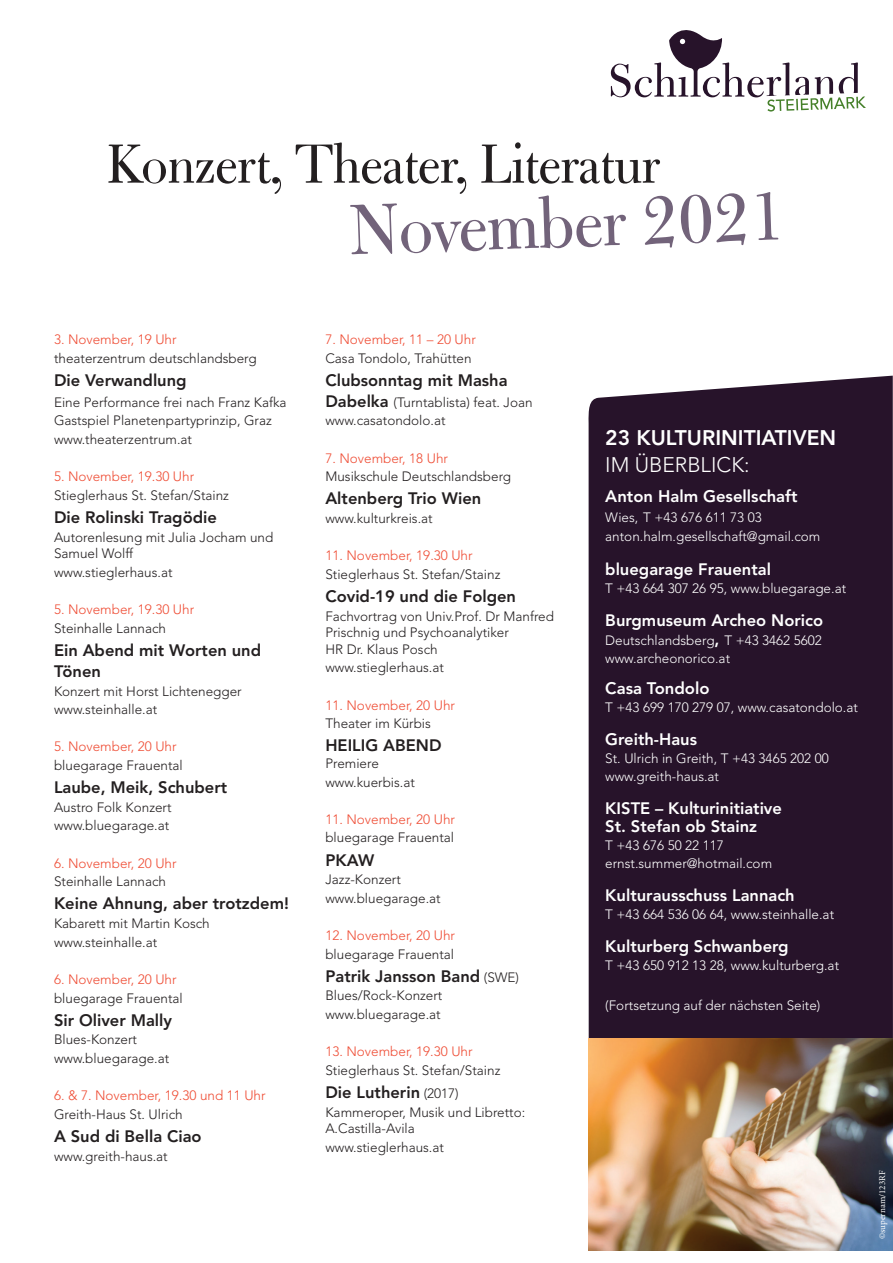
<style>
.page{position:relative;width:893px;height:1263px;background:#fff}
.page>*{position:absolute;margin:0;border:0;box-sizing:border-box;transform-origin:0 0}
.t1{font:79.05px "Bulmer MT Regular Display";color:#72637a}
.t2{font:61.2px "Bulmer MT Regular Display";color:#231f20}
.t3{font:800 21px "Avenir LT Std";color:#fff}
.t4{font:300 21px "Avenir LT Std";color:#fff}
.t5{font:800 16.65px "Avenir LT Std";color:#fff}
.t6{font:800 16.5px/21px "Avenir LT Std";color:#231f20}
.t7{font:800 16.5px/18px "Avenir LT Std";color:#fff}
.t8{font:300 13.5px/18.6px "Avenir LT Std";color:#231f20}
.t9{font:300 13.5px/18px "Avenir LT Std";color:#fff}
.t10{font:300 13.5px "Avenir LT Std";color:#ef4d35}
.t11{font:9px "Minion Pro";color:#fff}
.s1{font-weight:800;font-size:16.5px}
.s2{font-weight:300;font-size:13.5px}
.s3{font-weight:800;font-size:16.65px}
</style>
<div class="page">
<div style="left:588px;top:376px;width:305px;height:874px;background:#27132a"></div>
<svg style="left:611px;top:30px;width:255px;height:82px"></svg>
<img style="left:589px;top:1038px;width:304px;height:212px">
<h2 class="t2" style="left:107px;top:127px;width:555px">Konzert, Theater, Literatur</h2>
<h1 class="t1" style="left:349px;top:182px;width:437px;rotate:-2deg">November 2021</h1>
<p class="t10" style="left:54px;top:331px;width:124px">3. November, 19 Uhr</p>
<p class="t8" style="left:54px;top:349px;width:204px">theaterzentrum deutschlandsberg</p>
<p class="t6" style="left:54px;top:370px;width:134px">Die Verwandlung</p>
<p class="t8" style="left:54px;top:393px;width:234px">Eine Performance frei nach Franz Kafka<br>Gastspiel Planetenpartyprinzip, Graz www.theaterzentrum.at</p>
<p class="t10" style="left:54px;top:469px;width:142px">5. November, 19.30 Uhr</p>
<p class="t8" style="left:54px;top:486px;width:177px">Stieglerhaus St. Stefan/Stainz</p>
<p class="t6" style="left:54px;top:507px;width:164px">Die Rolinski Tragödie</p>
<p class="t8" style="left:54px;top:529px;width:221px;line-height:16.5px">Autorenlesung mit Julia Jocham und<br>Samuel Wolff</p>
<p class="t8" style="left:54px;top:563px;width:120px">www.stieglerhaus.at</p>
<p class="t10" style="left:54px;top:601px;width:142px">5. November, 19.30 Uhr</p>
<p class="t8" style="left:54px;top:619px;width:114px">Steinhalle Lannach</p>
<p class="t6" style="left:54px;top:640px;width:209px">Ein Abend mit Worten und<br>Tönen</p>
<p class="t8" style="left:54px;top:682px;width:189px">Konzert mit Horst Lichtenegger www.steinhalle.at</p>
<p class="t10" style="left:54px;top:739px;width:124px">5. November, 20 Uhr</p>
<p class="t8" style="left:54px;top:756px;width:130px">bluegarage Frauental</p>
<p class="t6" style="left:54px;top:777px;width:175px">Laube, Meik, Schubert</p>
<p class="t8" style="left:54px;top:798px;width:119px">Austro Folk Konzert www.bluegarage.at</p>
<p class="t10" style="left:54px;top:855px;width:124px">6. November, 20 Uhr</p>
<p class="t8" style="left:54px;top:872px;width:114px">Steinhalle Lannach</p>
<p class="t6" style="left:54px;top:893px;width:236px">Keine Ahnung, aber trotzdem!</p>
<p class="t8" style="left:54px;top:914px;width:157px">Kabarett mit Martin Kosch www.steinhalle.at</p>
<p class="t10" style="left:54px;top:971px;width:124px">6. November, 20 Uhr</p>
<p class="t8" style="left:54px;top:989px;width:130px">bluegarage Frauental</p>
<p class="t6" style="left:54px;top:1009px;width:120px">Sir Oliver Mally</p>
<p class="t8" style="left:54px;top:1030px;width:117px">Blues-Konzert www.bluegarage.at</p>
<p class="t10" style="left:54px;top:1087px;width:213px">6. &amp; 7. November, 19.30 und 11 Uhr</p>
<p class="t8" style="left:54px;top:1105px;width:130px">Greith-Haus St. Ulrich</p>
<p class="t6" style="left:54px;top:1126px;width:149px">A Sud di Bella Ciao</p>
<p class="t8" style="left:54px;top:1147px;width:115px">www.greith-haus.at</p>
<p class="t10" style="left:325px;top:331px;width:152px">7. November, 11 – 20 Uhr</p>
<p class="t8" style="left:325px;top:349px;width:148px">Casa Tondolo, Trahütten</p>
<p class="t6" style="left:325px;top:370px;width:184px">Clubsonntag mit Masha</p>
<p class="t8" style="left:325px;top:393px;width:209px"><span class="s1">Dabelka</span> (Turntablista) feat. Joan www.casatondolo.at</p>
<p class="t10" style="left:325px;top:450px;width:124px">7. November, 18 Uhr</p>
<p class="t8" style="left:325px;top:467px;width:187px">Musikschule Deutschlandsberg</p>
<p class="t6" style="left:325px;top:488px;width:157px">Altenberg Trio Wien</p>
<p class="t8" style="left:325px;top:509px;width:109px">www.kulturkreis.at</p>
<p class="t10" style="left:325px;top:548px;width:149px">11. November, 19.30 Uhr</p>
<p class="t8" style="left:325px;top:565px;width:177px">Stieglerhaus St. Stefan/Stainz</p>
<p class="t6" style="left:325px;top:586px;width:192px">Covid-19 und die Folgen</p>
<p class="t8" style="left:325px;top:608px;width:230px;line-height:16.5px">Fachvortrag von Univ.Prof. Dr Manfred<br>Prischnig und Psychoanalytiker<br>HR Dr. Klaus Posch</p>
<p class="t8" style="left:325px;top:658px;width:120px">www.stieglerhaus.at</p>
<p class="t10" style="left:325px;top:697px;width:131px">11. November, 20 Uhr</p>
<p class="t8" style="left:325px;top:714px;width:107px">Theater im Kürbis</p>
<p class="t6" style="left:325px;top:735px;width:118px">HEILIG ABEND</p>
<p class="t8" style="left:325px;top:754px;width:91px">Premiere www.kuerbis.at</p>
<p class="t10" style="left:325px;top:811px;width:131px">11. November, 20 Uhr</p>
<p class="t8" style="left:325px;top:828px;width:130px">bluegarage Frauental</p>
<p class="t6" style="left:325px;top:849px;width:51px">PKAW</p>
<p class="t8" style="left:325px;top:870px;width:117px">Jazz-Konzert www.bluegarage.at</p>
<p class="t10" style="left:325px;top:927px;width:131px">12. November, 20 Uhr</p>
<p class="t8" style="left:325px;top:945px;width:130px">bluegarage Frauental</p>
<p class="t6" style="left:325px;top:965px;width:195px">Patrik Jansson Band <span class="s2">(SWE)</span></p>
<p class="t8" style="left:325px;top:986px;width:119px">Blues/Rock-Konzert www.bluegarage.at</p>
<p class="t10" style="left:325px;top:1044px;width:149px">13. November, 19.30 Uhr</p>
<p class="t8" style="left:325px;top:1061px;width:177px">Stieglerhaus St. Stefan/Stainz</p>
<p class="t6" style="left:325px;top:1082px;width:135px">Die Lutherin <span class="s2">(2017)</span></p>
<p class="t8" style="left:325px;top:1104px;width:201px;line-height:16.5px">Kammeroper, Musik und Libretto:<br>A.Castilla-Avila</p>
<p class="t8" style="left:325px;top:1138px;width:120px">www.stieglerhaus.at</p>
<h3 class="t3" style="left:605px;top:425px;width:232px">23 KULTURINITIATIVEN</h3>
<h3 class="t4" style="left:605px;top:452px;width:146px">IM ÜBERBLICK:</h3>
<p class="t5" style="left:605px;top:486px;width:194px">Anton Halm Gesellschaft</p>
<p class="t9" style="left:605px;top:507px;width:217px;line-height:19.6px">Wies, T +43 676 611 73 03 anton.halm.gesellschaft@gmail.com</p>
<p class="t7" style="left:605px;top:560px;width:167px">bluegarage Frauental</p>
<p class="t9" style="left:605px;top:579px;width:242px">T +43 664 307 26 95, www.bluegarage.at</p>
<p class="t7" style="left:605px;top:611px;width:219px">Burgmuseum Archeo Norico</p>
<p class="t9" style="left:605px;top:632px;width:218px">Deutschlandsberg<span class="s3">,</span> T +43 3462 5602 www.archeonorico.at</p>
<p class="t5" style="left:605px;top:678px;width:106px">Casa Tondolo</p>
<p class="t9" style="left:605px;top:698px;width:254px">T +43 699 170 279 07, www.casatondolo.at</p>
<p class="t7" style="left:605px;top:730px;width:93px">Greith-Haus</p>
<p class="t9" style="left:605px;top:749px;width:225px">St. Ulrich in Greith, T +43 3465 202 00 www.greith-haus.at</p>
<p class="t7" style="left:605px;top:799px;width:178px">KISTE – Kulturinitiative<br>St. Stefan ob Stainz</p>
<p class="t9" style="left:605px;top:836px;width:168px">T +43 676 50 22 117 ernst.summer@hotmail.com</p>
<p class="t7" style="left:605px;top:886px;width:191px">Kulturausschuss Lannach</p>
<p class="t9" style="left:605px;top:905px;width:230px">T +43 664 536 06 64, www.steinhalle.at</p>
<p class="t7" style="left:605px;top:937px;width:185px">Kulturberg Schwanberg</p>
<p class="t9" style="left:605px;top:957px;width:235px">T +43 650 912 13 28, www.kulturberg.at</p>
<p class="t9" style="left:605px;top:996px;width:217px">(Fortsetzung auf der nächsten Seite)</p>
<p class="t11" style="left:876px;top:1239px;width:70px;rotate:-90deg">©supernam/123RF</p>
</div>
